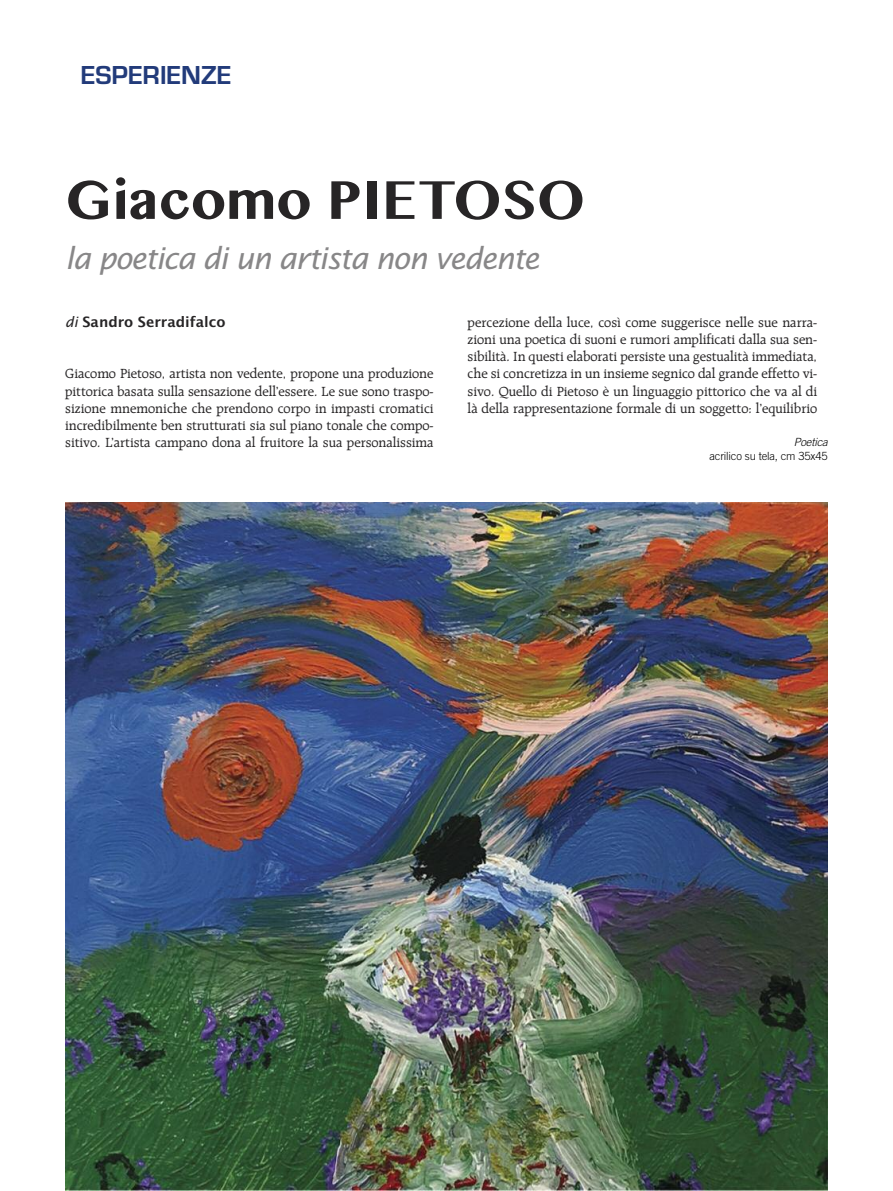
<style>
.page{position:relative;width:893px;height:1191px;background:#fff}
.page>*{position:absolute;margin:0;border:0;box-sizing:border-box;transform-origin:0 0}
.t1{font:700 54px "Gurmukhi MN";color:#272526}
.t2{font:italic 30px "Lucida Sans";letter-spacing:-.04em;color:#888788}
.t3{font:700 27px "Eurostile";color:#223b7a}
.t4{font:14.25px/17.1px "Raleigh";color:#272526;text-align:justify}
.t5{font:600 14.25px "Lucida Sans";color:#272526}
.t6{font:300 11.25px "Trade Gothic";letter-spacing:-.015em;color:#000}
.t7{font:italic 300 11.25px "Trade Gothic";letter-spacing:-.015em;color:#000}
.s1{font-weight:400;font-style:italic}
</style>
<div class="page">
<img style="left:65px;top:502px;width:763px;height:688px">
<h3 class="t3" style="left:81px;top:59px;width:152px">ESPERIENZE</h3>
<h1 class="t1" style="left:65px;top:169px;width:521px">Giacomo PIETOSO</h1>
<h2 class="t2" style="left:65px;top:241px;width:476px">la poetica di un artista non vedente</h2>
<p class="t5" style="left:65px;top:314px;width:162px"><span class="s1">di</span> Sandro Serradifalco</p>
<p class="t4" style="left:65px;top:366px;width:370px">Giacomo Pietoso, artista non vedente, propone una produzione pittorica basata sulla sensazione dell’essere. Le sue sono traspo&shy;sizione mnemoniche che prendono corpo in impasti cromatici incredibilmente ben strutturati sia sul piano tonale che compo&shy;sitivo. L’artista campano dona al fruitore la sua personalissima</p>
<p class="t4" style="left:468px;top:315px;width:351px">percezione della luce, così come suggerisce nelle sue narra&shy;zioni una poetica di suoni e rumori amplificati dalla sua sen&shy;sibilità. In questi elaborati persiste una gestualità immediata, che si concretizza in un insieme segnico dal grande effetto vi&shy;sivo. Quello di Pietoso è un linguaggio pittorico che va al di là della rappresentazione formale di un soggetto: l’equilibrio</p>
<p class="t7" style="left:794px;top:438px;width:35px">Poetica</p>
<p class="t6" style="left:709px;top:451px;width:120px">acrilico su tela, cm 35x45</p>
</div>
